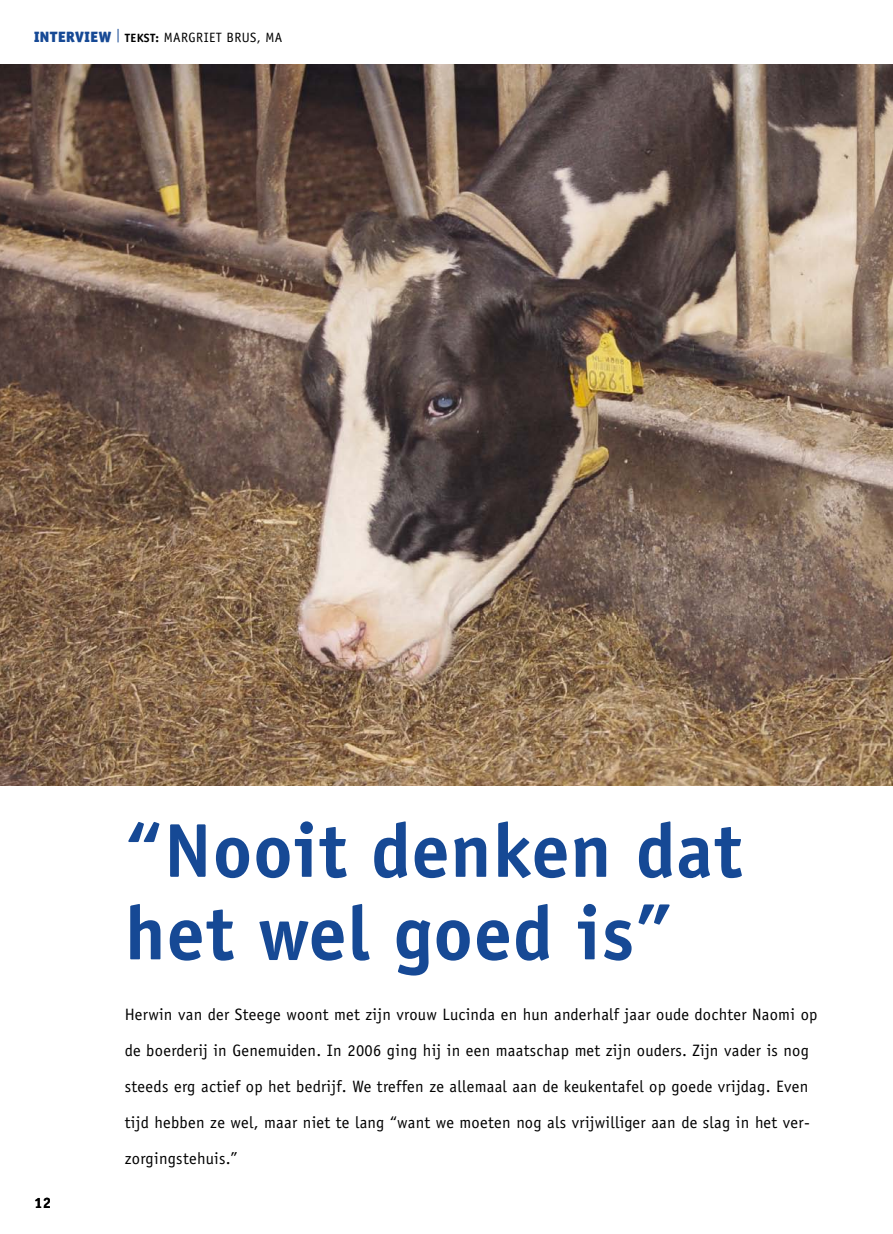
<style>
.page{position:relative;width:893px;height:1234px;background:#fff}
.page>*{position:absolute;margin:0;border:0;box-sizing:border-box;transform-origin:0 0}
.t1{font:700 76.5px/82.5px "Officina Sans Std";color:#164995}
.t2{font:16.5px/36px "Officina Sans Std";letter-spacing:.02em;color:#000}
.t3{font:900 15px "Officina San ITC";color:#164995}
.t4{font:700 15px "Officina Sans Std";color:#000}
.t5{font:13.5px "Officina Sans Std";letter-spacing:.03em;color:#000}
.s1{font-family:"Officina San ITC";font-weight:900;font-size:15px;color:#164995}
.s2{font-weight:700;font-size:12px}
</style>
<div class="page">
<img style="left:0;top:65px;width:893px;height:720px">
<p class="t3" style="left:34px;top:27px;width:9px">INTE</p>
<p class="t5" style="left:66px;top:30px;width:218px"><span class="s1">RVIEW</span> <sup>|</sup> <span class="s2">tekst:</span> Margriet Brus, MA</p>
<p class="t4" style="left:34px;top:1192px;width:19px">12</p>
<h1 class="t1" style="left:125px;top:808px;width:619px">“N ooit denken dat het wel goed is”</h1>
<p class="t2" style="left:125px;top:995px;width:694px">Herwin van der Steege woont met zijn vrouw Lucinda en hun anderhalf jaar oude dochter Naomi op de boerderij in Genemuiden. In 2006 ging hij in een maatschap met zijn ouders. Zijn vader is nog steeds erg actief op het bedrijf. We treffen ze allemaal aan de keukentafel op goede vrijdag. Even tijd hebben ze wel, maar niet te lang “want we moeten nog als vrijwilliger aan de slag in het ver&shy;zorgingstehuis.”</p>
</div>
